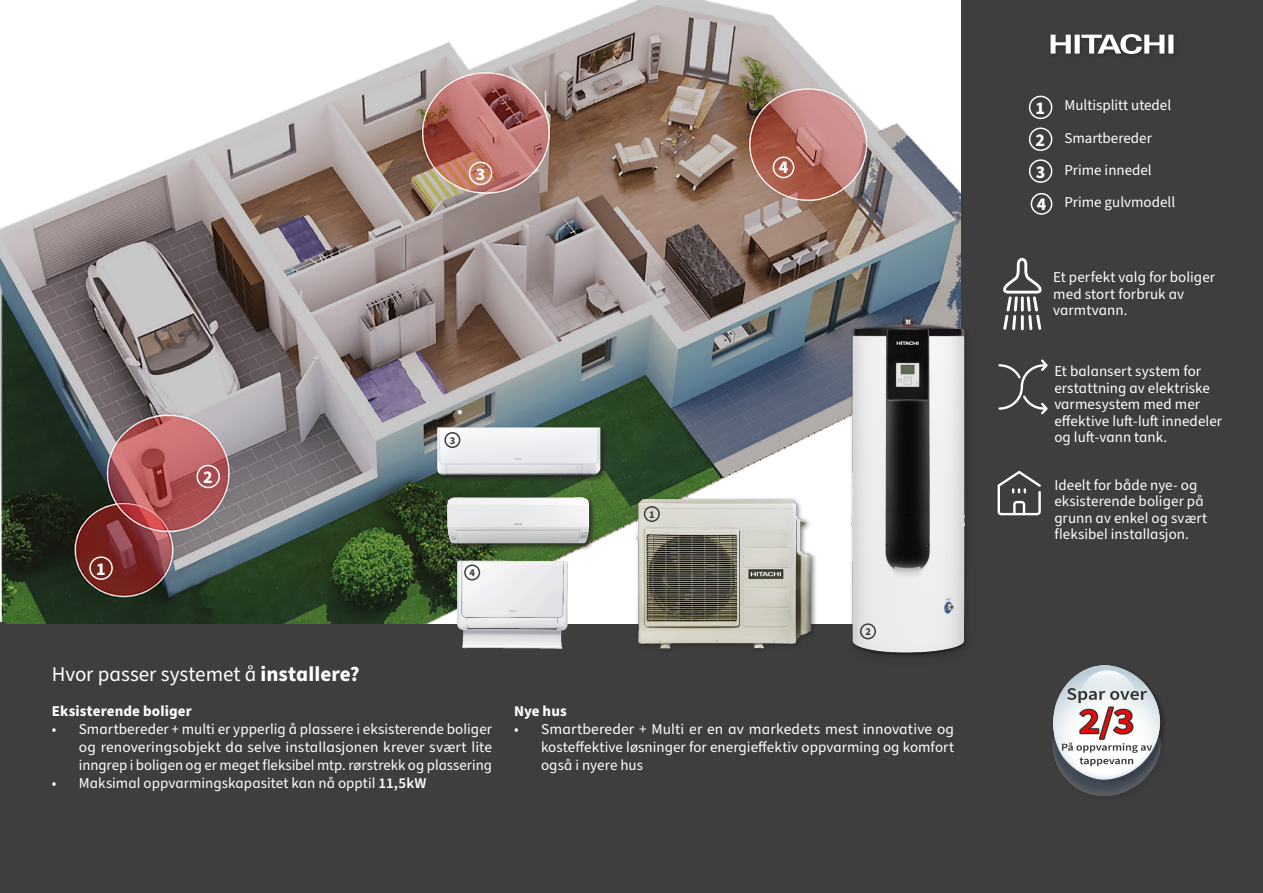
<style>
.page{position:relative;width:1263px;height:893px;background:#fff}
.page>*{position:absolute;margin:0;border:0;box-sizing:border-box;transform-origin:0 0}
.Headline_1_Line{font:21px "Source Sans Pro";letter-spacing:-.005em;color:#fff}
.t1{font:700 18px "Source Sans Pro";color:#fff}
.TXT{font:15px/16.5px "Source Sans Pro";letter-spacing:.005em;color:#fff}
.Style_de_paragraphe_5{font:700 15px "Source Sans Pro";letter-spacing:.01em;color:#fff}
.t2{font:700 10.5px "Source Sans Pro";color:#3e3e3f}
.s1{font-weight:700}
.s2{font-weight:600}
</style>
<div class="page">
<img style="left:0;top:0;width:961px;height:625px">
<div style="left:0;top:625px;width:976px;height:268px;background:#3e3e3f"></div>
<div style="left:0;top:623px;width:6px;height:270px;background:#3e3e3f"></div>
<div style="left:961px;top:0;width:302px;height:893px;background:#3e3e3f"></div>
<div style="left:89px;top:556px;width:24px;height:24px;border:2px solid #fff;border-radius:50%"></div>
<div style="left:196px;top:465px;width:24px;height:23px;border:2px solid #fff;border-radius:50%"></div>
<div style="left:469px;top:162px;width:23px;height:23px;border:2px solid #fff;border-radius:50%"></div>
<div style="left:773px;top:156px;width:21px;height:22px;border:2px solid #fff;border-radius:50%"></div>
<div style="left:1029px;top:96px;width:23px;height:23px;border:2px solid #fff;border-radius:50%"></div>
<div style="left:1029px;top:128px;width:23px;height:23px;border:2px solid #fff;border-radius:50%"></div>
<div style="left:1029px;top:159px;width:23px;height:24px;border:2px solid #fff;border-radius:50%"></div>
<div style="left:1031px;top:193px;width:21px;height:22px;border:2px solid #fff;border-radius:50%"></div>
<img style="left:830px;top:282px;width:136px;height:374px">
<img style="left:602px;top:490px;width:223px;height:159px">
<img style="left:433px;top:497px;width:171px;height:43px">
<div style="left:435px;top:426px;width:173px;height:57px;background:#231f20;opacity:.75"></div>
<img style="left:437px;top:427px;width:163px;height:49px">
<img style="left:418px;top:540px;width:187px;height:109px">
<img style="left:1052px;top:665px;width:112px;height:131px">
<svg style="left:1003px;top:258px;width:38px;height:72px"></svg>
<svg style="left:998px;top:359px;width:50px;height:55px"></svg>
<svg style="left:997px;top:471px;width:44px;height:44px"></svg>
<svg style="left:1050px;top:34px;width:123px;height:20px"></svg>
<div style="left:644px;top:506px;width:16px;height:16px;border:2px solid #3e3e3f;border-radius:50%"></div>
<div style="left:464px;top:564px;width:16px;height:16px;border:2px solid #3e3e3f;border-radius:50%"></div>
<div style="left:860px;top:623px;width:16px;height:16px;border:2px solid #3e3e3f;border-radius:50%"></div>
<div style="left:444px;top:432px;width:16px;height:16px;border:2px solid #3e3e3f;border-radius:50%"></div>
<p class="t1" style="left:476px;top:162px;width:11px">3</p>
<p class="t1" style="left:779px;top:155px;width:11px">4</p>
<p class="t1" style="left:96px;top:557px;width:11px">1</p>
<p class="t1" style="left:203px;top:465px;width:11px">2</p>
<p class="t2" style="left:450px;top:433px;width:7px">3</p>
<p class="t2" style="left:469px;top:565px;width:7px">4</p>
<p class="Headline_1_Line" style="left:52px;top:660px;width:309px">Hvor passer systemet å <span class="s1">installere?</span></p>
<p class="Style_de_paragraphe_5" style="left:52px;top:700px;width:141px">Eksisterende boliger</p>
<p class="TXT" style="left:79px;top:720px;width:415px;line-height:18px;text-align:justify;text-indent:-27px">• Smartbereder + multi er ypperlig å plassere i eksisterende boliger og renoveringsobjekt da selve installasjonen krever svært lite inngrep i boligen og er meget fleksibel mtp. rørstrekk og plassering</p>
<p class="TXT" style="left:52px;top:775px;width:376px">• Maksimal oppvarmingskapasitet kan nå opptil <span class="s2">11,5kW</span></p>
<p class="t2" style="left:649px;top:507px;width:7px">1</p>
<p class="t2" style="left:865px;top:624px;width:7px">2</p>
<p class="Style_de_paragraphe_5" style="left:514px;top:700px;width:54px">Nye hus</p>
<p class="TXT" style="left:541px;top:720px;width:415px;line-height:18px;text-align:justify;text-indent:-27px">• Smartbereder + Multi er en av markedets mest innovative og kosteffektive løsninger for energieffektiv oppvarming og komfort også i nyere hus</p>
<p class="t1" style="left:1035px;top:96px;width:11px">1</p>
<p class="t1" style="left:1035px;top:128px;width:11px">2</p>
<p class="t1" style="left:1036px;top:160px;width:11px">3</p>
<p class="t1" style="left:1037px;top:191px;width:11px">4</p>
<p class="TXT" style="left:1064px;top:97px;width:108px">Multisplitt utedel</p>
<p class="TXT" style="left:1064px;top:130px;width:89px">Smartbereder</p>
<p class="TXT" style="left:1064px;top:162px;width:89px">Prime innedel</p>
<p class="TXT" style="left:1064px;top:194px;width:112px">Prime gulvmodell</p>
<p class="TXT" style="left:1053px;top:269px;width:163px">Et perfekt valg for boliger med stort forbruk av varmtvann.</p>
<p class="TXT" style="left:1054px;top:363px;width:169px">Et balansert system for erstattning av elektriske varmesystem med mer effektive luft-luft innedeler og luft-vann tank.</p>
<p class="TXT" style="left:1054px;top:477px;width:155px">Ideelt for både nye- og eksisterende boliger på grunn av enkel og svært fleksibel installasjon.</p>
</div>
